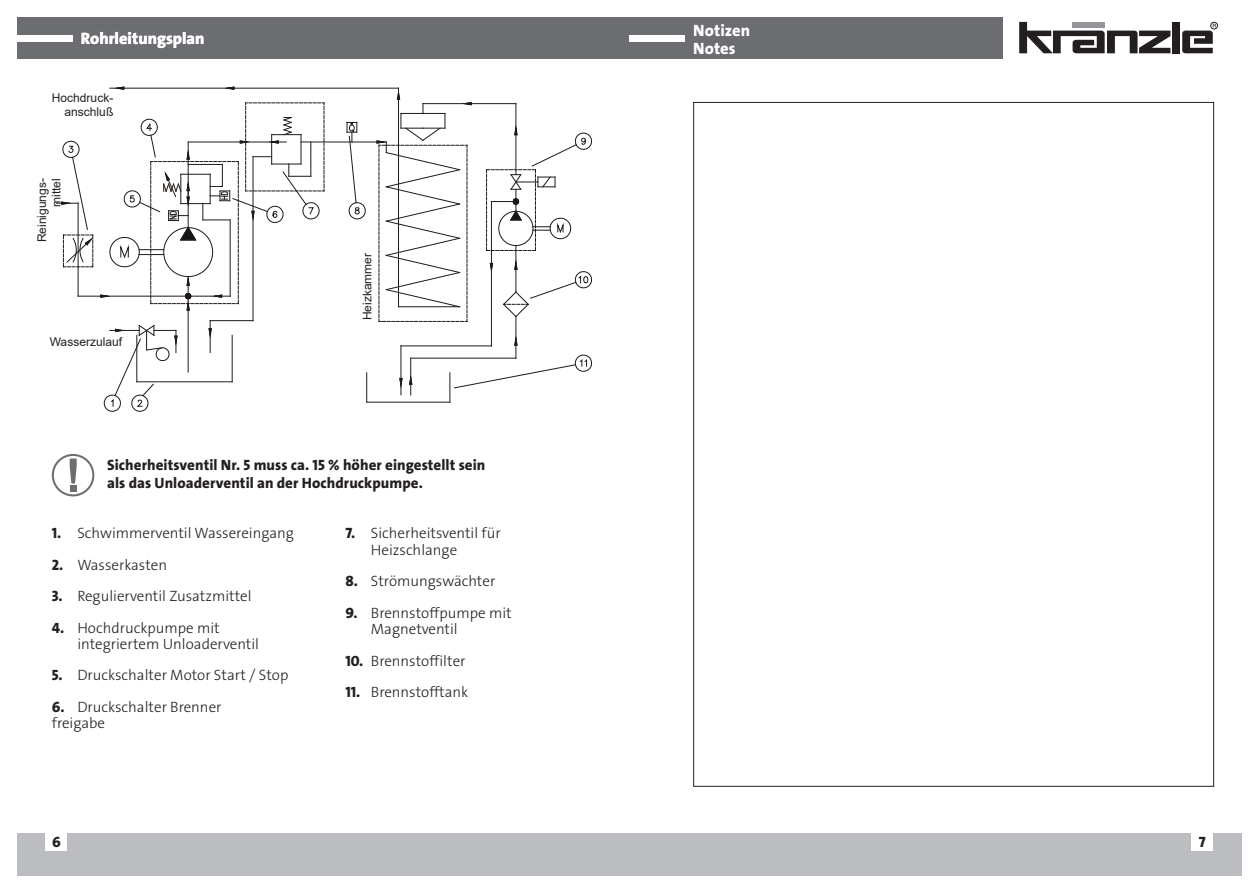
<style>
.page{position:relative;width:1259px;height:893px;background:#fff}
.page>*{position:absolute;margin:0;border:0;box-sizing:border-box;transform-origin:0 0}
.t1{font:16.5px "The Sans LP8 Ex Bld";color:#fff}
.t2{font:15px/16.5px "The Sans LP3 Lig";color:#231f20}
.t3{font:15px "The Sans LP8 Ex Bld";letter-spacing:.005em;color:#231f20}
.t4{font:12px/14.4px "Arial";color:#231f20;text-align:right}
.s1{font-family:"The Sans LP8 Ex Bld"}
</style>
<div class="page">
<div style="left:629px;top:833px;width:613px;height:43px;background:#bcbdc0"></div>
<div style="left:17px;top:833px;width:612px;height:43px;background:#bcbdc0"></div>
<div style="left:1191px;top:833px;width:22px;height:18px;background:#fff"></div>
<div style="left:46px;top:833px;width:21px;height:18px;background:#fff"></div>
<div style="left:17px;top:17px;width:985px;height:41px;background:#6c6d70"></div>
<div style="left:17px;top:35px;width:55px;height:6px;background:#fff"></div>
<div style="left:629px;top:35px;width:56px;height:6px;background:#fff"></div>
<svg style="left:1019px;top:22px;width:151px;height:31px"></svg>
<div style="left:1172px;top:22px;width:7px;height:31px;background:#231f20"></div>
<div style="left:1210px;top:22px;width:7px;height:7px;border:1px solid #231f20;border-radius:50%"></div>
<svg style="left:1182px;top:24px;width:34px;height:29px"></svg>
<svg style="left:52px;top:454px;width:42px;height:42px"></svg>
<div style="left:70px;top:485px;width:6px;height:7px;background:#6c6d70"></div>
<hr style="left:301px;top:142px;width:85px;height:1px;background:#1f1a17">
<hr style="left:110px;top:88px;width:288px;height:1px;background:#1f1a17">
<hr style="left:423px;top:103px;width:93px;height:1px;background:#1f1a17">
<hr style="left:515px;top:104px;width:1px;height:71px;background:#1f1a17">
<hr style="left:515px;top:246px;width:1px;height:46px;background:#1f1a17">
<hr style="left:411px;top:358px;width:105px;height:1px;background:#1f1a17">
<hr style="left:410px;top:358px;width:1px;height:37px;background:#1f1a17">
<svg style="left:366px;top:373px;width:1px;height:29px"></svg>
<hr style="left:367px;top:402px;width:83px;height:1px;background:#1f1a17">
<hr style="left:515px;top:316px;width:1px;height:42px;background:#1f1a17">
<hr style="left:491px;top:202px;width:1px;height:144px;background:#1f1a17">
<hr style="left:401px;top:345px;width:90px;height:1px;background:#1f1a17">
<hr style="left:400px;top:346px;width:1px;height:49px;background:#1f1a17">
<svg style="left:222px;top:87px;width:13px;height:3px"></svg>
<svg style="left:489px;top:262px;width:4px;height:13px"></svg>
<svg style="left:399px;top:377px;width:4px;height:13px"></svg>
<svg style="left:409px;top:373px;width:4px;height:12px"></svg>
<svg style="left:514px;top:333px;width:4px;height:13px"></svg>
<svg style="left:376px;top:88px;width:96px;height:234px"></svg>
<svg style="left:112px;top:87px;width:13px;height:3px"></svg>
<svg style="left:486px;top:123px;width:106px;height:128px"></svg>
<svg style="left:503px;top:258px;width:89px;height:60px"></svg>
<svg style="left:449px;top:354px;width:143px;height:48px"></svg>
<svg style="left:56px;top:102px;width:268px;height:310px"></svg>
<svg style="left:346px;top:122px;width:20px;height:98px"></svg>
<svg style="left:693px;top:102px;width:521px;height:685px"></svg>
<p class="t1" style="left:81px;top:28px;width:125px">Rohrleitungsplan</p>
<p class="t4" style="left:52px;top:91px;width:63px">Hochdruck&shy;anschluß</p>
<p class="t4" style="left:35px;top:242px;width:66px;rotate:-90deg">Reinigungs&shy;mittel</p>
<p class="t4" style="left:50px;top:335px;width:74px">Wasserzulauf</p>
<p class="t4" style="left:360px;top:320px;width:69px;rotate:-90deg">Heizkammer</p>
<p class="t3" style="left:107px;top:455px;width:380px">Sicherheitsventil Nr. 5 muss ca. 15 % höher eingestellt sein</p>
<p class="t3" style="left:107px;top:473px;width:317px">als das Unloaderventil an der Hochdruckpumpe.</p>
<p class="t2" style="left:52px;top:525px;width:244px"><span class="s1">1.</span> Schwimmerventil Wassereingang</p>
<p class="t2" style="left:52px;top:557px;width:117px"><span class="s1">2.</span> Wasserkasten</p>
<p class="t2" style="left:52px;top:588px;width:201px"><span class="s1">3.</span> Regulierventil Zusatzmittel</p>
<p class="t2" style="left:77px;top:619px;width:183px;text-indent:-26px"><span class="s1">4.</span> Hochdruckpumpe mit integriertem Unloaderventil</p>
<p class="t2" style="left:52px;top:667px;width:238px"><span class="s1">5.</span> Druckschalter Motor Start / Stop</p>
<p class="t2" style="left:52px;top:699px;width:171px"><span class="s1">6.</span> Druckschalter Brenner freigabe</p>
<p class="t2" style="left:371px;top:525px;width:131px;text-indent:-26px"><span class="s1">7.</span> Sicherheitsventil für<br>Heizschlange</p>
<p class="t2" style="left:345px;top:573px;width:151px"><span class="s1">8.</span> Strömungswächter</p>
<p class="t2" style="left:371px;top:604px;width:142px;text-indent:-26px"><span class="s1">9.</span> Brennstoffpumpe mit<br>Magnetventil</p>
<p class="t2" style="left:345px;top:652px;width:122px"><span class="s1">10.</span> Brennstoffilter</p>
<p class="t2" style="left:345px;top:684px;width:124px"><span class="s1">11.</span> Brennstofftank</p>
<p class="t1" style="left:693px;top:20px;width:58px">Notizen</p>
<p class="t1" style="left:693px;top:38px;width:44px">Notes</p>
<p class="t3" style="left:52px;top:832px;width:10px">6</p>
<p class="t3" style="left:1198px;top:832px;width:8px">7</p>
</div>
